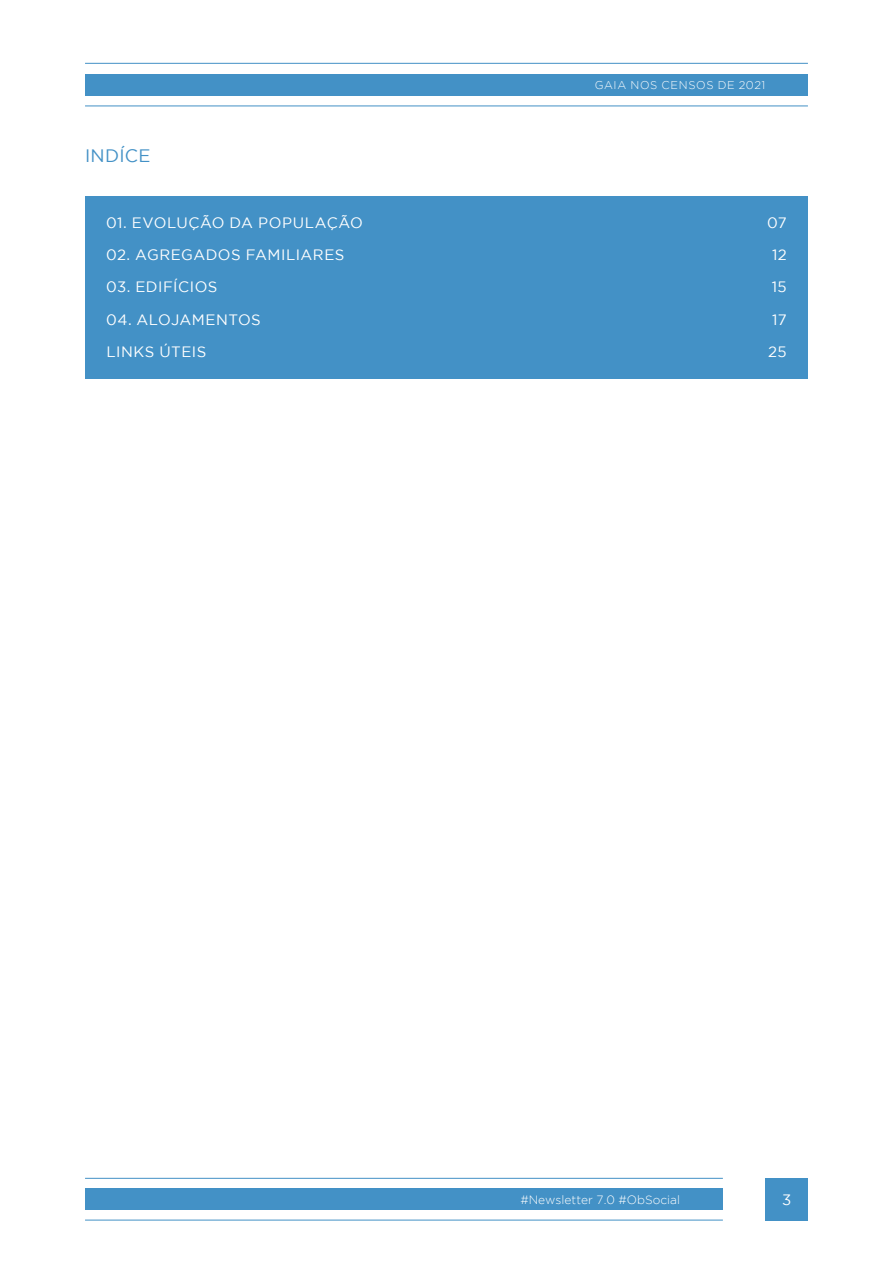
<style>
.page{position:relative;width:893px;height:1263px;background:#fff}
.page>*{position:absolute;margin:0;border:0;box-sizing:border-box;transform-origin:0 0}
.t1{font:18px "Gotham";letter-spacing:.015em;color:#4391c6}
.t2{font:15px "Gotham";letter-spacing:.03em;color:#fff}
.t3{font:300 12px "Gotham";color:#fff}
.t4{font:300 11.25px "Gotham";letter-spacing:.06em;color:#fff}
</style>
<div class="page">
<hr style="left:85px;top:1178px;width:638px;height:1px;background:#4391c6">
<hr style="left:85px;top:1220px;width:638px;height:1px;background:#4391c6">
<div style="left:85px;top:1188px;width:638px;height:22px;background:#4391c6"></div>
<hr style="left:85px;top:63px;width:723px;height:1px;background:#4391c6">
<hr style="left:85px;top:106px;width:723px;height:1px;background:#4391c6">
<div style="left:85px;top:74px;width:723px;height:21px;background:#4391c6"></div>
<div style="left:765px;top:1178px;width:43px;height:42px;background:#4391c6"></div>
<div style="left:85px;top:196px;width:723px;height:182px;background:#4391c6"></div>
<p class="t1" style="left:85px;top:146px;width:67px">INDÍCE</p>
<p class="t4" style="left:595px;top:79px;width:172px">GAIA NOS CENSOS DE 2021</p>
<p class="t2" style="left:106px;top:214px;width:258px">01. EVOLUÇÃO DA POPULAÇÃO</p>
<p class="t2" style="left:767px;top:214px;width:21px">07</p>
<p class="t2" style="left:106px;top:247px;width:240px">02. AGREGADOS FAMILIARES</p>
<p class="t2" style="left:772px;top:247px;width:16px">12</p>
<p class="t2" style="left:106px;top:279px;width:113px">03. EDIFÍCIOS</p>
<p class="t2" style="left:772px;top:279px;width:16px">15</p>
<p class="t2" style="left:106px;top:311px;width:156px">04. ALOJAMENTOS</p>
<p class="t2" style="left:772px;top:311px;width:16px">17</p>
<p class="t2" style="left:106px;top:343px;width:101px">LINKS ÚTEIS</p>
<p class="t2" style="left:768px;top:343px;width:20px">25</p>
<p class="t3" style="left:520px;top:1193px;width:161px">#Newsletter 7.0 #ObSocial</p>
<p class="t2" style="left:782px;top:1191px;width:11px">3</p>
</div>
